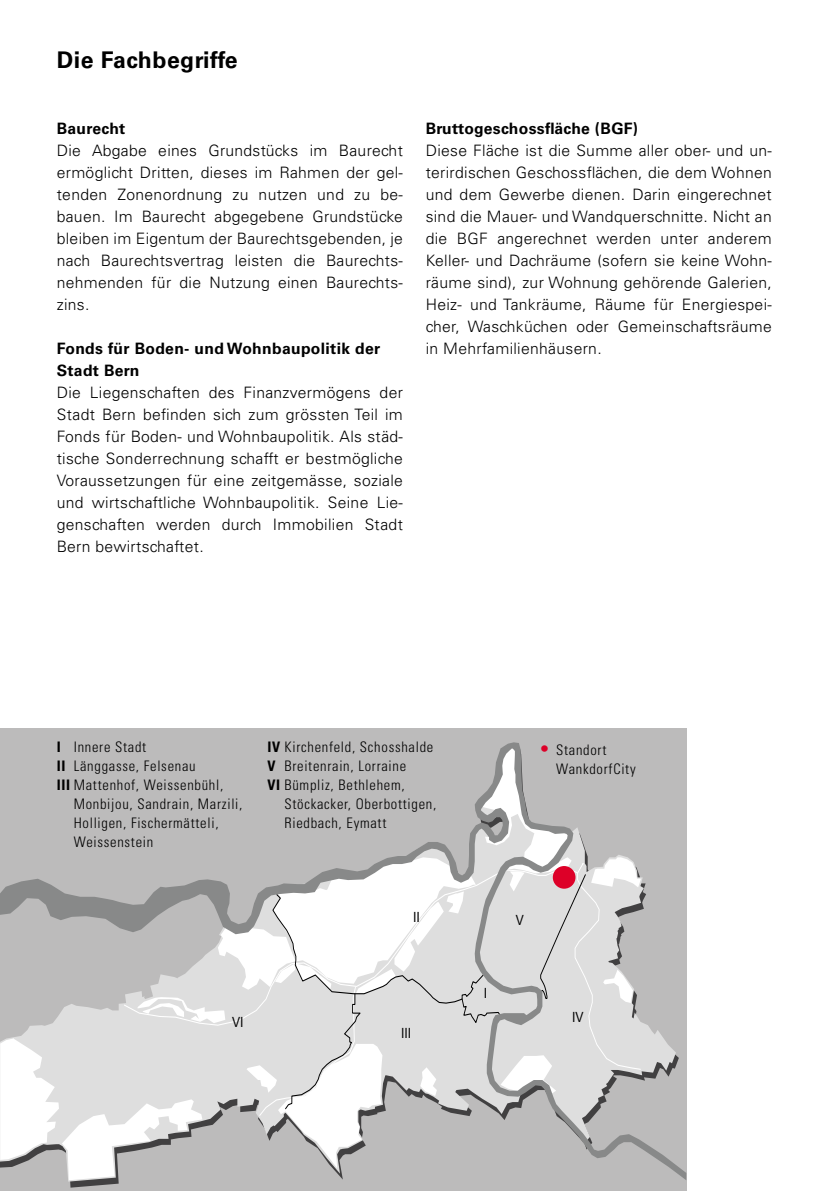
<style>
.page{position:relative;width:840px;height:1191px;background:#fff}
.page>*{position:absolute;margin:0;border:0;box-sizing:border-box;transform-origin:0 0}
.t1{font:700 23px "Univers LT Std";letter-spacing:.02em;color:#000}
.t2{font:300 15.6px/22px "Univers LT Std";letter-spacing:.02em;color:#000;text-align:justify}
.t3{font:700 15.6px/22px "Univers LT Std";letter-spacing:.02em;color:#000}
.t4{font:300 condensed 14.4px/19px "Univers LT Std";letter-spacing:.05em;color:#000}
.t5{font:14px "Arial";color:#000;scale:.86 1}
.t6{font:14px "Arial";color:#000;scale:.88 1}
.s1{font-weight:700}
.s2{font-size:18px;color:#dd0028}
</style>
<div class="page">
<div style="left:0;top:728px;width:686px;height:463px;background:#bcbbbb"></div>
<svg style="left:0;top:742px;width:686px;height:438px;background:#cac9c9"></svg>
<div style="left:552px;top:866px;width:23px;height:22px;background:#dd0028;border-radius:50%"></div>
<h1 class="t1" style="left:57px;top:46px;width:182px">Die Fachbegriffe</h1>
<p class="t3" style="left:57px;top:118px;width:70px">Baurecht</p>
<p class="t2" style="left:57px;top:140px;width:347px">Die Abgabe eines Grundstücks im Baurecht ermöglicht Dritten, dieses im Rahmen der gel&shy;tenden Zonenordnung zu nutzen und zu be&shy;bauen. Im Baurecht abgegebene Grundstücke bleiben im Eigentum der Baurechtsgebenden, je nach Baurechtsvertrag leisten die Baurechts&shy;nehmenden für die Nutzung einen Baurechts&shy;zins.</p>
<p class="t3" style="left:57px;top:338px;width:325px">Fonds für Boden- und Wohnbaupolitik der<br>Stadt Bern</p>
<p class="t2" style="left:57px;top:382px;width:347px">Die Liegenschaften des Finanzvermögens der Stadt Bern befinden sich zum grössten Teil im Fonds für Boden- und Wohnbaupolitik. Als städ&shy;tische Sonderrechnung schafft er bestmögliche Voraussetzungen für eine zeitgemässe, soziale und wirtschaftliche Wohnbaupolitik. Seine Lie&shy;genschaften werden durch Immobilien Stadt Bern bewirtschaftet.</p>
<p class="t3" style="left:425px;top:118px;width:214px">Bruttogeschossfläche (BGF)</p>
<p class="t2" style="left:425px;top:140px;width:347px">Diese Fläche ist die Summe aller ober- und un&shy;terirdischen Geschossflächen, die dem Wohnen und dem Gewerbe dienen. Darin eingerechnet sind die Mauer- und Wandquerschnitte. Nicht an die BGF angerechnet werden unter anderem Keller- und Dachräume (sofern sie keine Wohn&shy;räume sind), zur Wohnung gehörende Galerien, Heiz- und Tankräume, Räume für Energiespei&shy;cher, Waschküchen oder Gemeinschaftsräume in Mehrfamilienhäusern.</p>
<p class="t4" style="left:57px;top:737px;width:91px"><span class="s1">I</span> Innere Stadt</p>
<p class="t4" style="left:57px;top:756px;width:140px"><span class="s1">II</span> Länggasse, Felsenau</p>
<p class="t4" style="left:57px;top:775px;width:168px"><span class="s1">III</span> Mattenhof, Weissenbühl,</p>
<p class="t4" style="left:74px;top:794px;width:170px">Monbijou, Sandrain, Marzili,</p>
<p class="t4" style="left:74px;top:813px;width:146px">Holligen, Fischermätteli,</p>
<p class="t4" style="left:74px;top:832px;width:81px">Weissenstein</p>
<p class="t4" style="left:267px;top:737px;width:167px"><span class="s1">IV</span> Kirchenfeld, Schosshalde<br><span class="s1">V</span> Breitenrain, Lorraine<br><span class="s1">VI</span> Bümpliz, Bethlehem,</p>
<p class="t4" style="left:284px;top:794px;width:153px">Stöckacker, Oberbottigen,<br>Riedbach, Eymatt</p>
<p class="t6" style="left:413px;top:908px;width:9px">II</p>
<p class="t5" style="left:232px;top:1012px;width:15px">VI</p>
<p class="t5" style="left:401px;top:1023px;width:13px">III</p>
<p class="t4" style="left:556px;top:740px;width:81px;text-indent:-17px"><span class="s2">•</span> Standort<br>WankdorfCity</p>
<p class="t6" style="left:483px;top:984px;width:5px">I</p>
<p class="t5" style="left:515px;top:911px;width:11px">V</p>
<p class="t5" style="left:571px;top:1008px;width:15px">IV</p>
</div>
